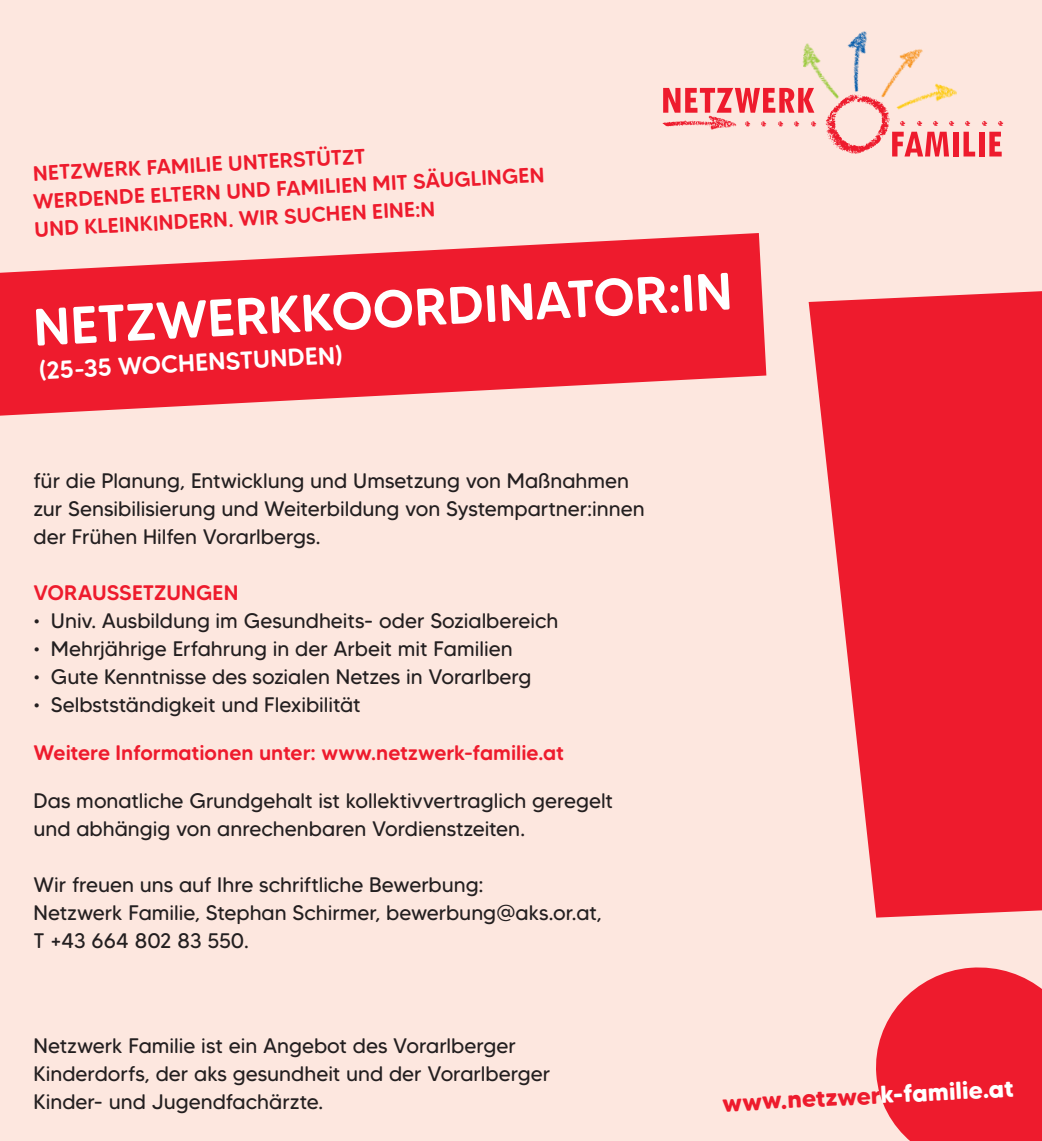
<style>
.page{position:relative;width:1042px;height:1141px;background:#fde7df}
.page>*{position:absolute;margin:0;border:0;box-sizing:border-box;transform-origin:0 0}
.t1{font:500 52.5px "MADE Tommy Soft";color:#fff}
.t2{font:700 24.5px "MADE Tommy Soft";color:#fff}
.t3{font:500 24.5px "MADE Tommy Soft";color:#fff}
.t4{font:21px/28px "MADE Tommy Soft";color:#231f20}
.t5{font:500 21px/28px "MADE Tommy Soft";color:#ee1b2d}
.s1{color:#ee1b2d}
</style>
<div class="page">
<svg style="left:808px;top:291px;width:234px;height:850px;fill:#ee1b2d"></svg>
<svg style="left:0;top:233px;width:766px;height:183px;fill:#ee1b2d"></svg>
<img style="left:662px;top:115px;width:73px;height:15px">
<img style="left:832px;top:99px;width:64px;height:58px">
<img style="left:863px;top:49px;width:60px;height:57px">
<img style="left:893px;top:70px;width:64px;height:37px">
<img style="left:848px;top:31px;width:54px;height:68px">
<img style="left:798px;top:43px;width:50px;height:61px">
<img style="left:735px;top:107px;width:98px;height:35px">
<img style="left:750px;top:107px;width:66px;height:35px">
<img style="left:889px;top:107px;width:17px;height:35px">
<img style="left:911px;top:120px;width:93px;height:22px">
<svg style="left:663px;top:88px;width:151px;height:25px"></svg>
<svg style="left:892px;top:132px;width:57px;height:24px"></svg>
<div style="left:953px;top:132px;width:5px;height:24px;background:#ee1b2d"></div>
<svg style="left:963px;top:132px;width:12px;height:24px"></svg>
<div style="left:979px;top:132px;width:5px;height:24px;background:#ee1b2d"></div>
<svg style="left:989px;top:132px;width:12px;height:24px"></svg>
<p class="t5" style="left:31px;top:159px;width:513px;rotate:-3deg">NETZWERK FAMILIE UNTERSTÜTZT<br>WERDENDE ELTERN UND FAMILIEN MIT SÄUGLINGEN<br>UND KLEINKINDERN. WIR SUCHEN EINE:N</p>
<h1 class="t1" style="left:32px;top:295px;width:701px;rotate:-3deg">NETZWERKKOORDINATOR:IN</h1>
<p class="t3" style="left:38px;top:356px;width:306px;rotate:-3deg">(25-35 WOCHENSTUNDEN)</p>
<p class="t4" style="left:33px;top:466px;width:613px">für die Planung, Entwicklung und Umsetzung von Maßnahmen zur Sensibilisierung und Weiterbildung von Systempartner:innen der Frühen Hilfen Vorarlbergs.</p>
<p class="t5" style="left:33px;top:578px;width:207px">VORAUSSETZUNGEN</p>
<p class="t4" style="left:33px;top:606px;width:527px">• Univ. Ausbildung im Gesundheits- oder Sozialbereich</p>
<p class="t4" style="left:33px;top:634px;width:481px">• Mehrjährige Erfahrung in der Arbeit mit Familien</p>
<p class="t4" style="left:33px;top:662px;width:499px">• Gute Kenntnisse des sozialen Netzes in Vorarlberg</p>
<p class="t4" style="left:33px;top:690px;width:329px">• Selbstständigkeit und Flexibilität</p>
<p class="t5" style="left:33px;top:738px;width:532px">Weitere Informationen unter: www.netzwerk-familie.at</p>
<p class="t4" style="left:33px;top:786px;width:581px">Das monatliche Grundgehalt ist kollektivvertraglich geregelt und abhängig von anrechenbaren Vordienstzeiten.</p>
<p class="t4" style="left:33px;top:870px;width:570px">Wir freuen uns auf Ihre schriftliche Bewerbung:<br>Netzwerk Familie, Stephan Schirmer, bewerbung@aks.or.at,<br>T +43 664 802 83 550.</p>
<p class="t4" style="left:33px;top:1032px;width:518px">Netzwerk Familie ist ein Angebot des Vorarlberger<br>Kinderdorfs, der aks gesundheit und der Vorarlberger<br>Kinder- und Jugendfachärzte.</p>
<p class="t2" style="left:721px;top:1088px;width:294px;rotate:-3deg"><span class="s1">www.netzwer</span>k-familie.at</p>
</div>
